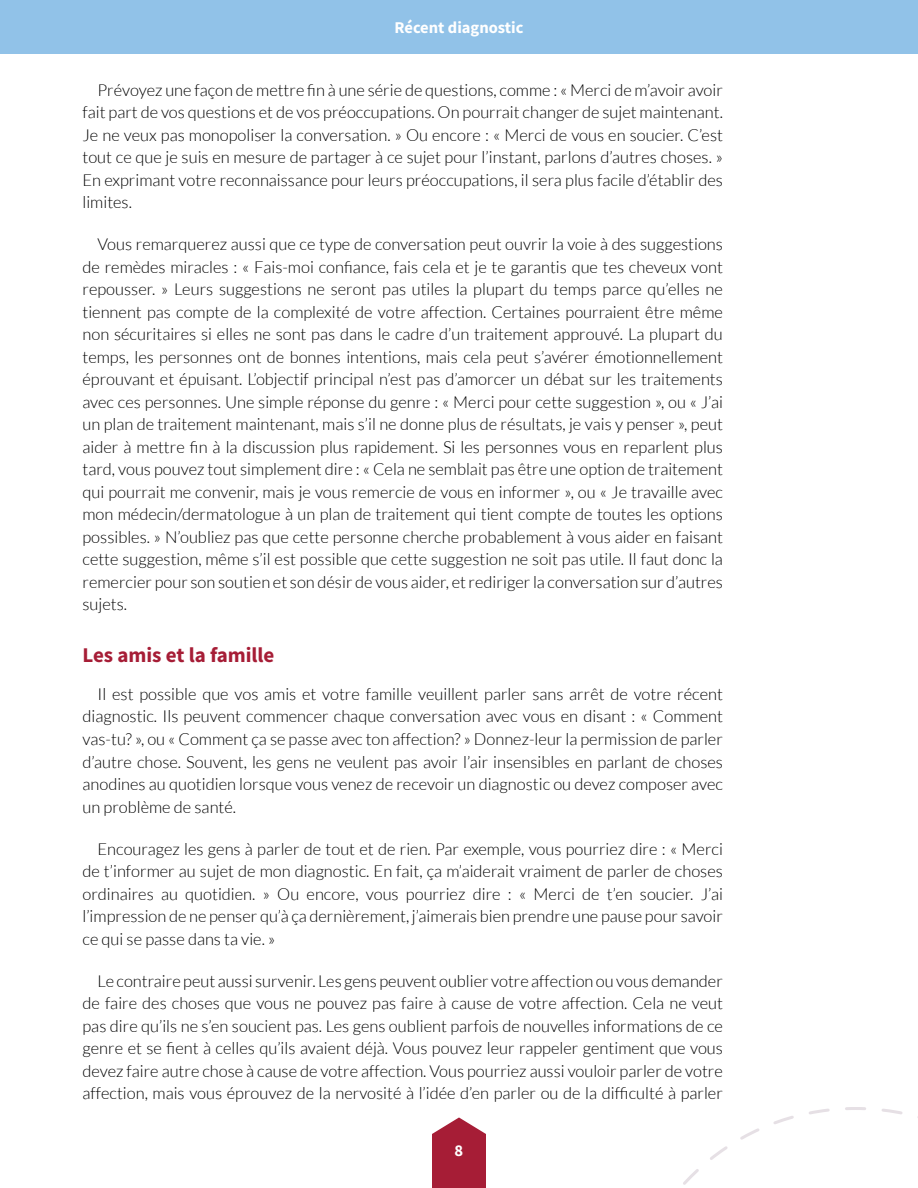
<style>
.page{position:relative;width:918px;height:1188px;background:#fff}
.page>*{position:absolute;margin:0;border:0;box-sizing:border-box;transform-origin:0 0}
.t1{font:700 21px "Source Sans Pro";color:#a61d36}
.t2{font:300 16.5px/22.5px "Lato";color:#000;text-align:justify}
.t3{font:700 16.5px "Source Sans Pro";color:#fff}
</style>
<div class="page">
<div style="left:0;top:0;width:918px;height:54px;background:#91c2e8"></div>
<svg style="left:432px;top:1117px;width:54px;height:71px;background:#b0384e"></svg>
<svg style="left:683px;top:1107px;width:235px;height:78px"></svg>
<p class="t3" style="left:395px;top:17px;width:130px">Récent diagnostic</p>
<p class="t2" style="left:83px;top:79px;width:642px;text-indent:15px">Prévoyez une façon de mettre fin à une série de questions, comme : « Merci de m’avoir avoir fait part de vos questions et de vos préoccupations. On pourrait changer de sujet maintenant.<br>Je ne veux pas monopoliser la conversation. » Ou encore : « Merci de vous en soucier. C’est tout ce que je suis en mesure de partager à ce sujet pour l’instant, parlons d’autres choses. » En exprimant votre reconnaissance pour leurs préoccupations, il sera plus facile d’établir des limites.</p>
<p class="t2" style="left:83px;top:233px;width:642px;text-indent:15px">Vous remarquerez aussi que ce type de conversation peut ouvrir la voie à des suggestions de remèdes miracles : « Fais-moi confiance, fais cela et je te garantis que tes cheveux vont repousser. » Leurs suggestions ne seront pas utiles la plupart du temps parce qu’elles ne tiennent pas compte de la complexité de votre affection. Certaines pourraient être même non sécuritaires si elles ne sont pas dans le cadre d’un traitement approuvé. La plupart du temps, les personnes ont de bonnes intentions, mais cela peut s’avérer émotionnellement éprouvant et épuisant. L’objectif principal n’est pas d’amorcer un débat sur les traitements avec ces personnes. Une simple réponse du genre : « Merci pour cette suggestion », ou « J’ai un plan de traitement maintenant, mais s’il ne donne plus de résultats, je vais y penser », peut aider à mettre fin à la discussion plus rapidement. Si les personnes vous en reparlent plus tard, vous pouvez tout simplement dire : « Cela ne semblait pas être une option de traitement qui pourrait me convenir, mais je vous remercie de vous en informer », ou « Je travaille avec mon médecin/dermatologue à un plan de traitement qui tient compte de toutes les options possibles. » N’oubliez pas que cette personne cherche probablement à vous aider en faisant cette suggestion, même s’il est possible que cette suggestion ne soit pas utile. Il faut donc la remercier pour son soutien et son désir de vous aider, et rediriger la conversation sur d’autres sujets.</p>
<p class="t1" style="left:82px;top:641px;width:194px">Les amis et la famille</p>
<p class="t2" style="left:83px;top:683px;width:642px;text-indent:15px">Il est possible que vos amis et votre famille veuillent parler sans arrêt de votre récent diagnostic. Ils peuvent commencer chaque conversation avec vous en disant : « Comment vas-tu? », ou « Comment ça se passe avec ton affection? » Donnez-leur la permission de parler d’autre chose. Souvent, les gens ne veulent pas avoir l’air insensibles en parlant de choses anodines au quotidien lorsque vous venez de recevoir un diagnostic ou devez composer avec un problème de santé.</p>
<p class="t2" style="left:83px;top:837px;width:642px;text-indent:15px">Encouragez les gens à parler de tout et de rien. Par exemple, vous pourriez dire : « Merci de t’informer au sujet de mon diagnostic. En fait, ça m’aiderait vraiment de parler de choses ordinaires au quotidien. » Ou encore, vous pourriez dire : « Merci de t’en soucier. J’ai l’impression de ne penser qu’à ça dernièrement, j’aimerais bien prendre une pause pour savoir ce qui se passe dans ta vie. »</p>
<p class="t2" style="left:83px;top:969px;width:642px;text-indent:15px">Le contraire peut aussi survenir. Les gens peuvent oublier votre affection ou vous demander de faire des choses que vous ne pouvez pas faire à cause de votre affection. Cela ne veut pas dire qu’ils ne s’en soucient pas. Les gens oublient parfois de nouvelles informations de ce genre et se fient à celles qu’ils avaient déjà. Vous pouvez leur rappeler gentiment que vous devez faire autre chose à cause de votre affection. Vous pourriez aussi vouloir parler de votre affection, mais vous éprouvez de la nervosité à l’idée d’en parler ou de la difficulté à parler</p>
<p class="t3" style="left:455px;top:1139px;width:10px">8</p>
</div>
